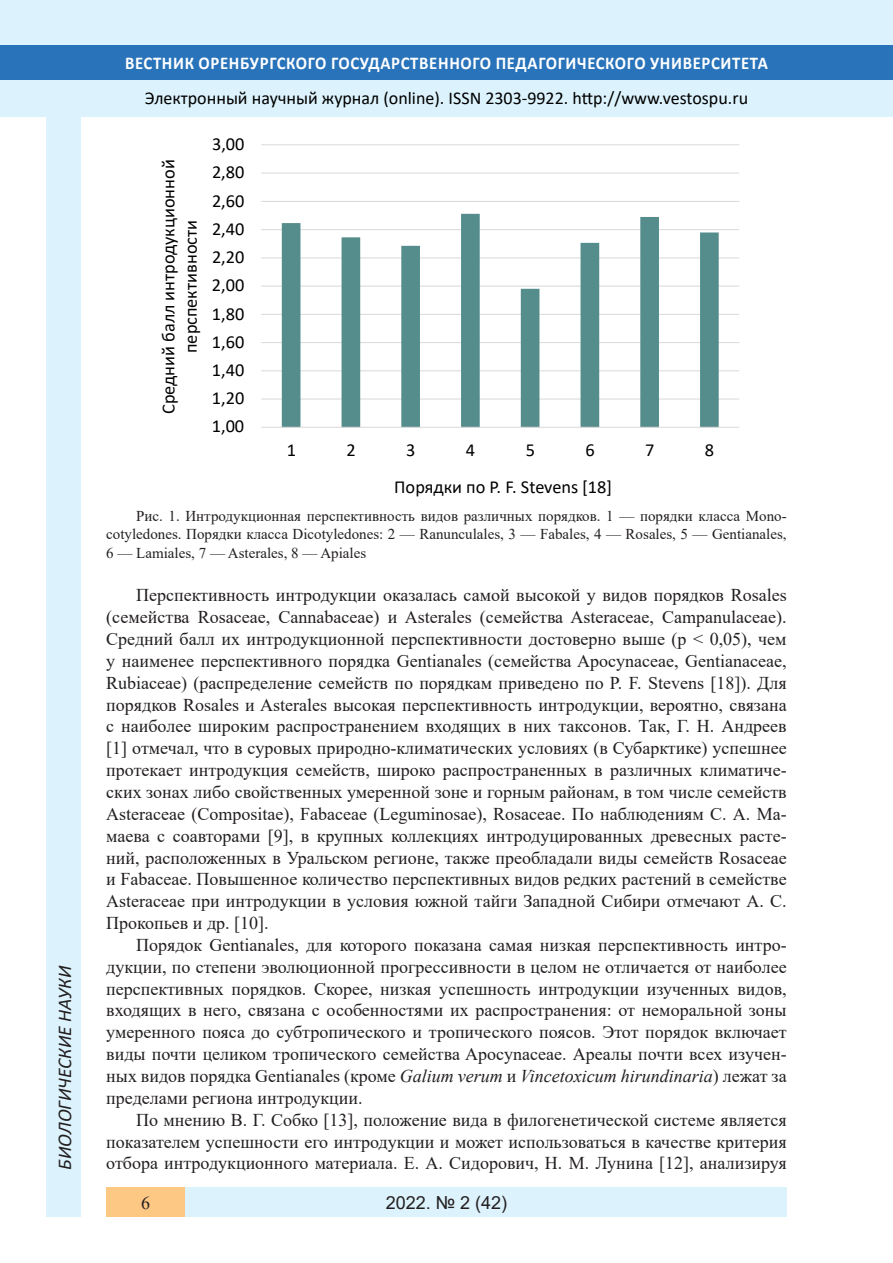
<style>
.page{position:relative;width:893px;height:1263px;background:#fff}
.page>*{position:absolute;margin:0;border:0;box-sizing:border-box;transform-origin:0 0}
.t1{font:italic 19.5px "Calibri";color:#231f20}
.t2{font:18.3px/22.5px "Calibri";color:#000;text-align:center}
.Стиль2{font:18px/21.9px "Times New Roman";color:#231f20;text-align:justify}
.t3{font:18px "Calibri";color:#000}
.t4{font:700 18px "Calibri";letter-spacing:.04em;color:#fff;scale:.93 1}
.t5{font:18px "Arial";color:#231f20}
.литература{font:15px/18.3px "Times New Roman";color:#231f20;text-align:justify}
.s1{font-style:italic}
</style>
<div class="page">
<div style="left:0;top:0;width:893px;height:116px;background:#dcf2fc"></div>
<div style="left:0;top:45px;width:893px;height:34px;background:#2873ba"></div>
<div style="left:106px;top:1188px;width:681px;height:29px;background:#dcf2fc"></div>
<div style="left:106px;top:1188px;width:79px;height:29px;background:#fdc784"></div>
<div style="left:47px;top:116px;width:34px;height:1101px;background:#dcf2fc"></div>
<hr style="left:261px;top:144px;width:478px;height:1px;background:#d9d9d9">
<hr style="left:261px;top:173px;width:478px;height:1px;background:#d9d9d9">
<hr style="left:261px;top:201px;width:478px;height:1px;background:#d9d9d9">
<hr style="left:261px;top:229px;width:478px;height:1px;background:#d9d9d9">
<hr style="left:261px;top:257px;width:478px;height:1px;background:#d9d9d9">
<hr style="left:261px;top:286px;width:478px;height:1px;background:#d9d9d9">
<hr style="left:261px;top:314px;width:478px;height:1px;background:#d9d9d9">
<hr style="left:261px;top:342px;width:478px;height:1px;background:#d9d9d9">
<hr style="left:261px;top:370px;width:478px;height:1px;background:#d9d9d9">
<hr style="left:261px;top:399px;width:478px;height:1px;background:#d9d9d9">
<svg style="left:282px;top:214px;width:437px;height:213px"></svg>
<hr style="left:261px;top:427px;width:478px;height:1px;background:#d9d9d9">
<p class="t1" style="left:51px;top:1170px;width:206px;rotate:-90deg">БИОЛОГИЧЕСКИЕ НАУКИ</p>
<p class="t4" style="left:125px;top:50px;width:693px">ВЕСТНИК ОРЕНБУРГСКОГО ГОСУДАРСТВЕННОГО ПЕДАГОГИЧЕСКОГО УНИВЕРСИТЕТА</p>
<p class="t3" style="left:145px;top:85px;width:605px">Электронный научный журнал (online). ISSN 2303-9922. http://www.vestospu.ru</p>
<p class="t2" style="left:157px;top:414px;width:256px;rotate:-90deg">Средний балл интродукционной перспективности</p>
<p class="t2" style="left:212px;top:132px;width:34px">3,00</p>
<p class="t2" style="left:212px;top:161px;width:34px">2,80</p>
<p class="t2" style="left:212px;top:189px;width:34px">2,60</p>
<p class="t2" style="left:212px;top:217px;width:34px">2,40</p>
<p class="t2" style="left:212px;top:245px;width:34px">2,20</p>
<p class="t2" style="left:212px;top:273px;width:34px">2,00</p>
<p class="t2" style="left:212px;top:302px;width:34px">1,80</p>
<p class="t2" style="left:212px;top:330px;width:34px">1,60</p>
<p class="t2" style="left:212px;top:358px;width:34px">1,40</p>
<p class="t2" style="left:212px;top:386px;width:34px">1,20</p>
<p class="t2" style="left:212px;top:415px;width:34px">1,00</p>
<p class="t2" style="left:287px;top:438px;width:11px">1</p>
<p class="t2" style="left:346px;top:438px;width:11px">2</p>
<p class="t2" style="left:406px;top:438px;width:11px">3</p>
<p class="t2" style="left:466px;top:438px;width:11px">4</p>
<p class="t2" style="left:526px;top:438px;width:11px">5</p>
<p class="t2" style="left:585px;top:438px;width:11px">6</p>
<p class="t2" style="left:645px;top:438px;width:11px">7</p>
<p class="t2" style="left:705px;top:438px;width:11px">8</p>
<p class="t2" style="left:394px;top:476px;width:219px">Порядки по P. F. Stevens [18]</p>
<p class="литература" style="left:106px;top:506px;width:682px;text-indent:30px">Рис. 1. Интродукционная перспективность видов различных порядков. 1 — порядки класса Mono&shy;cotyledones. Порядки класса Dicotyledones: 2 — Ranunculales, 3 — Fabales, 4 — Rosales, 5 — Gentianales, 6 — Lamiales, 7 — Asterales, 8 — Apiales</p>
<p class="Стиль2" style="left:106px;top:584px;width:682px;text-indent:30px">Перспективность интродукции оказалась самой высокой у видов порядков Rosales (семейства Rosaceae, Cannabaceae) и Asterales (семейства Asteraceae, Campanulaceae).<br>Средний балл их интродукционной перспективности достоверно выше (p &lt; 0,05), чем у наименее перспективного порядка Gentianales (семейства Apocynaceae, Gentianaceae, Rubiaceae) (распределение семейств по порядкам приведено по P. F. Stevens [18]). Для порядков Rosales и Asterales высокая перспективность интродукции, вероятно, связана с наиболее широким распространением входящих в них таксонов. Так, Г. Н. Андреев [1] отмечал, что в суровых природно-климатических условиях (в Субарктике) успешнее протекает интродукция семейств, широко распространенных в различных климатиче&shy;ских зонах либо свойственных умеренной зоне и горным районам, в том числе семейств Asteraceae (Compositae), Fabaceae (Leguminosae), Rosaceae. По наблюдениям С. А. Ма&shy;маева с соавторами [9], в крупных коллекциях интродуцированных древесных расте&shy;ний, расположенных в Уральском регионе, также преобладали виды семейств Rosaceae и Fabaceae. Повышенное количество перспективных видов редких растений в семействе Asteraceae при интродукции в условия южной тайги Западной Сибири отмечают А. С.<br>Прокопьев и др. [10].</p>
<p class="Стиль2" style="left:106px;top:933px;width:682px;text-indent:30px">Порядок Gentianales, для которого показана самая низкая перспективность интро&shy;дукции, по степени эволюционной прогрессивности в целом не отличается от наиболее перспективных порядков. Скорее, низкая успешность интродукции изученных видов, входящих в него, связана с особенностями их распространения: от неморальной зоны умеренного пояса до субтропического и тропического поясов. Этот порядок включает виды почти целиком тропического семейства Apocynaceae. Ареалы почти всех изучен&shy;ных видов порядка Gentianales (кроме <span class="s1">Galium verum</span> и <span class="s1">Vincetoxicum hirundinaria</span>) лежат за пределами региона интродукции.</p>
<p class="Стиль2" style="left:106px;top:1108px;width:682px;text-indent:30px">По мнению В. Г. Собко [13], положение вида в филогенетической системе является показателем успешности его интродукции и может использоваться в качестве критерия отбора интродукционного материала. Е. А. Сидорович, Н. М. Лунина [12], анализируя</p>
<p class="Стиль2" style="left:141px;top:1191px;width:10px">6</p>
<p class="t5" style="left:386px;top:1190px;width:123px">2022. № 2 (42)</p>
</div>
